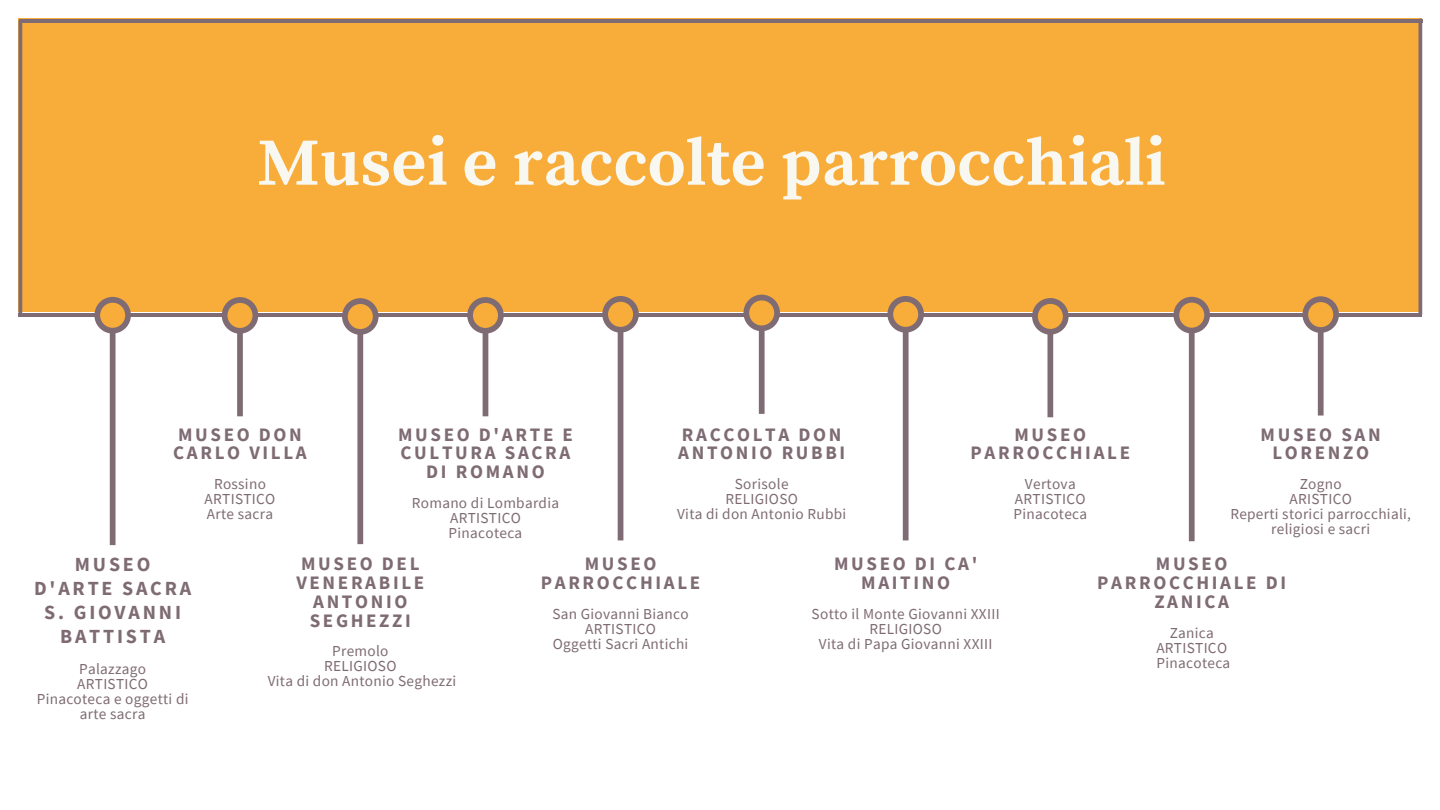
<style>
.page{position:relative;width:1440px;height:810px;background:#fff}
.page>*{position:absolute;margin:0;border:0;box-sizing:border-box;transform-origin:0 0}
.t1{font:700 67.2px "Source Serif Pro";color:#f8f7f0}
.t2{font:700 20px/24px "Source Sans Pro";letter-spacing:.14em;color:#7e6b73;text-align:center}
.t3{font:700 19px/18.8px "Source Sans Pro";letter-spacing:.14em;color:#7e6b73;text-align:center}
.t4{font:15.2px/15px "Source Sans Pro";letter-spacing:.02em;color:#7e6b73;text-align:center}
</style>
<div class="page">
<div style="left:19px;top:18px;width:1403px;height:294px;background:#f8ac39"></div>
<hr style="left:19px;top:313px;width:1403px;height:3px;background:#7e6b73">
<svg style="left:94px;top:297px;width:37px;height:248px"></svg>
<svg style="left:342px;top:298px;width:37px;height:246px"></svg>
<svg style="left:602px;top:296px;width:37px;height:244px"></svg>
<svg style="left:743px;top:295px;width:37px;height:119px"></svg>
<svg style="left:887px;top:296px;width:37px;height:244px"></svg>
<svg style="left:1173px;top:297px;width:37px;height:244px"></svg>
<svg style="left:1418px;top:23px;width:4px;height:290px"></svg>
<hr style="left:19px;top:19px;width:1404px;height:4px;background:#7e6b73">
<hr style="left:19px;top:21px;width:3px;height:294px;background:#7e6b73">
<svg style="left:222px;top:297px;width:36px;height:119px"></svg>
<svg style="left:467px;top:297px;width:37px;height:119px"></svg>
<svg style="left:1302px;top:296px;width:37px;height:120px"></svg>
<svg style="left:1032px;top:298px;width:37px;height:119px"></svg>
<h1 class="t1" style="left:258px;top:123px;width:909px">Musei e raccolte parrocchiali</h1>
<p class="t3" style="left:398px;top:424px;width:176px">MUSEO D'ARTE E<br>CULTURA SACRA<br>DI ROMANO</p>
<p class="t4" style="left:412px;top:495px;width:149px">Romano di Lombardia<br>ARTISTICO<br>Pinacoteca</p>
<p class="t3" style="left:541px;top:554px;width:161px">MUSEO<br>PARROCCHIALE</p>
<p class="t4" style="left:552px;top:606px;width:138px">San Giovanni Bianco<br>ARTISTICO<br>Oggetti Sacri Antichi</p>
<p class="t3" style="left:173px;top:424px;width:135px;text-align:left">MUSEO DON<br>CARLO VILLA</p>
<p class="t4" style="left:205px;top:476px;width:72px">Rossino<br>ARTISTICO<br>Arte sacra</p>
<p class="t3" style="left:678px;top:424px;width:169px;text-align:left">RACCOLTA DON<br>ANTONIO RUBBI</p>
<p class="t4" style="left:677px;top:476px;width:171px">Sorisole<br>RELIGIOSO<br>Vita di don Antonio Rubbi</p>
<p class="t3" style="left:971px;top:424px;width:161px">MUSEO<br>PARROCCHIALE</p>
<p class="t4" style="left:1014px;top:476px;width:75px">Vertova<br>ARTISTICO<br>Pinacoteca</p>
<p class="t3" style="left:1097px;top:554px;width:191px">MUSEO<br>PARROCCHIALE DI<br>ZANICA</p>
<p class="t4" style="left:1156px;top:625px;width:75px">Zanica<br>ARTISTICO<br>Pinacoteca</p>
<p class="t3" style="left:1261px;top:424px;width:122px">MUSEO SAN<br>LORENZO</p>
<p class="t4" style="left:1230px;top:476px;width:182px">Zogno<br>ARISTICO<br>Reperti storici parrocchiali, religiosi e sacri</p>
<p class="t3" style="left:834px;top:554px;width:145px">MUSEO DI CA'<br>MAITINO</p>
<p class="t4" style="left:812px;top:606px;width:190px">Sotto il Monte Giovanni XXIII<br>RELIGIOSO<br>Vita di Papa Giovanni XXIII</p>
<p class="t3" style="left:296px;top:554px;width:129px">MUSEO DEL<br>VENERABILE<br>ANTONIO<br>SEGHEZZI</p>
<p class="t4" style="left:268px;top:644px;width:190px">Premolo<br>RELIGIOSO<br>Vita di don Antonio Seghezzi</p>
<h2 class="t2" style="left:34px;top:552px;width:159px">MUSEO<br>D'ARTE SACRA<br>S. GIOVANNI<br>BATTISTA</h2>
<p class="t4" style="left:37px;top:661px;width:153px">Palazzago<br>ARTISTICO<br>Pinacoteca e oggetti di arte sacra</p>
</div>
